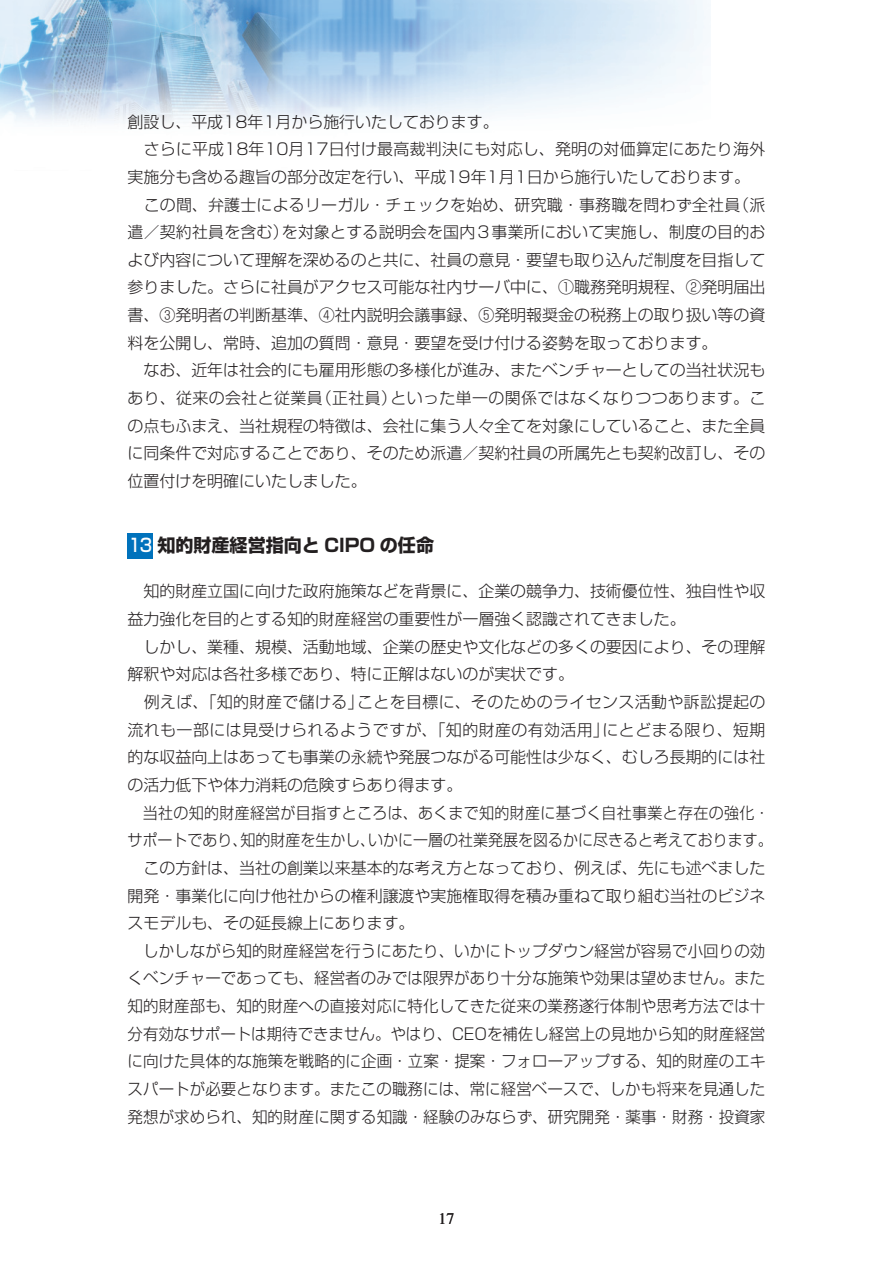
<style>
.page{position:relative;width:893px;height:1263px;background:#fff}
.page>*{position:absolute;margin:0;border:0;box-sizing:border-box;transform-origin:0 0}
.t1{font:700 18px "Shin Go Pro";color:#231f20}
.t2{font:300 15.9px/27.6px "Shin Go Pro";color:#231f20}
.t3{font:15.9px "Times";color:#231f20}
.s1{font-weight:500;color:#fff}
</style>
<div class="page">
<img style="left:0;top:0;width:706px;height:124px">
<div style="left:128px;top:533px;width:25px;height:25px;background:#0072bc"></div>
<p class="t2" style="left:128px;top:106px;width:639px">創設し、平成18年1月から施行いたしております。<br>　さらに平成18年10月17日付け最高裁判決にも対応し、発明の対価算定にあたり海外実施分も含める趣旨の部分改定を行い、平成19年1月1日から施行いたしております。　この間、弁護士によるリーガル・チェックを始め、研究職・事務職を問わず全社員（派遣／契約社員を含む）を対象とする説明会を国内３事業所において実施し、制度の目的および内容について理解を深めるのと共に、社員の意見・要望も取り込んだ制度を目指して参りました。さらに社員がアクセス可能な社内サーバ中に、①職務発明規程、②発明届出書、③発明者の判断基準、④社内説明会議事録、⑤発明報奨金の税務上の取り扱い等の資料を公開し、常時、追加の質問・意見・要望を受け付ける姿勢を取っております。<br>　なお、近年は社会的にも雇用形態の多様化が進み、またベンチャーとしての当社状況もあり、従来の会社と従業員（正社員）といった単一の関係ではなくなりつつあります。この点もふまえ、当社規程の特徴は、会社に集う人々全てを対象にしていること、また全員に同条件で対応することであり、そのため派遣／契約社員の所属先とも契約改訂し、その位置付けを明確にいたしました。</p>
<p class="t1" style="left:129px;top:531px;width:307px"><span class="s1">13</span> 知的財産経営指向と CIPO の任命</p>
<p class="t2" style="left:128px;top:576px;width:647px">　知的財産立国に向けた政府施策などを背景に、企業の競争力、技術優位性、独自性や収益力強化を目的とする知的財産経営の重要性が一層強く認識されてきました。<br>　しかし、業種、規模、活動地域、企業の歴史や文化などの多くの要因により、その理解解釈や対応は各社多様であり、特に正解はないのが実状です。<br>　例えば、「知的財産で儲ける」ことを目標に、そのためのライセンス活動や訴訟提起の流れも一部には見受けられるようですが、「知的財産の有効活用」にとどまる限り、短期的な収益向上はあっても事業の永続や発展つながる可能性は少なく、むしろ長期的には社の活力低下や体力消耗の危険すらあり得ます。<br>　当社の知的財産経営が目指すところは、あくまで知的財産に基づく自社事業と存在の強化・サポートであり、知的財産を生かし、いかに一層の社業発展を図るかに尽きると考えております。　この方針は、当社の創業以来基本的な考え方となっており、例えば、先にも述べました開発・事業化に向け他社からの権利譲渡や実施権取得を積み重ねて取り組む当社のビジネスモデルも、その延長線上にあります。<br>　しかしながら知的財産経営を行うにあたり、いかにトップダウン経営が容易で小回りの効くベンチャーであっても、経営者のみでは限界があり十分な施策や効果は望めません。また知的財産部も、知的財産への直接対応に特化してきた従来の業務遂行体制や思考方法では十分有効なサポートは期待できません。やはり、CEOを補佐し経営上の見地から知的財産経営に向けた具体的な施策を戦略的に企画・立案・提案・フォローアップする、知的財産のエキスパートが必要となります。またこの職務には、常に経営ベースで、しかも将来を見通した発想が求められ、知的財産に関する知識・経験のみならず、研究開発・薬事・財務・投資家</p>
<p class="t3" style="left:438px;top:1204px;width:17px">17</p>
</div>
